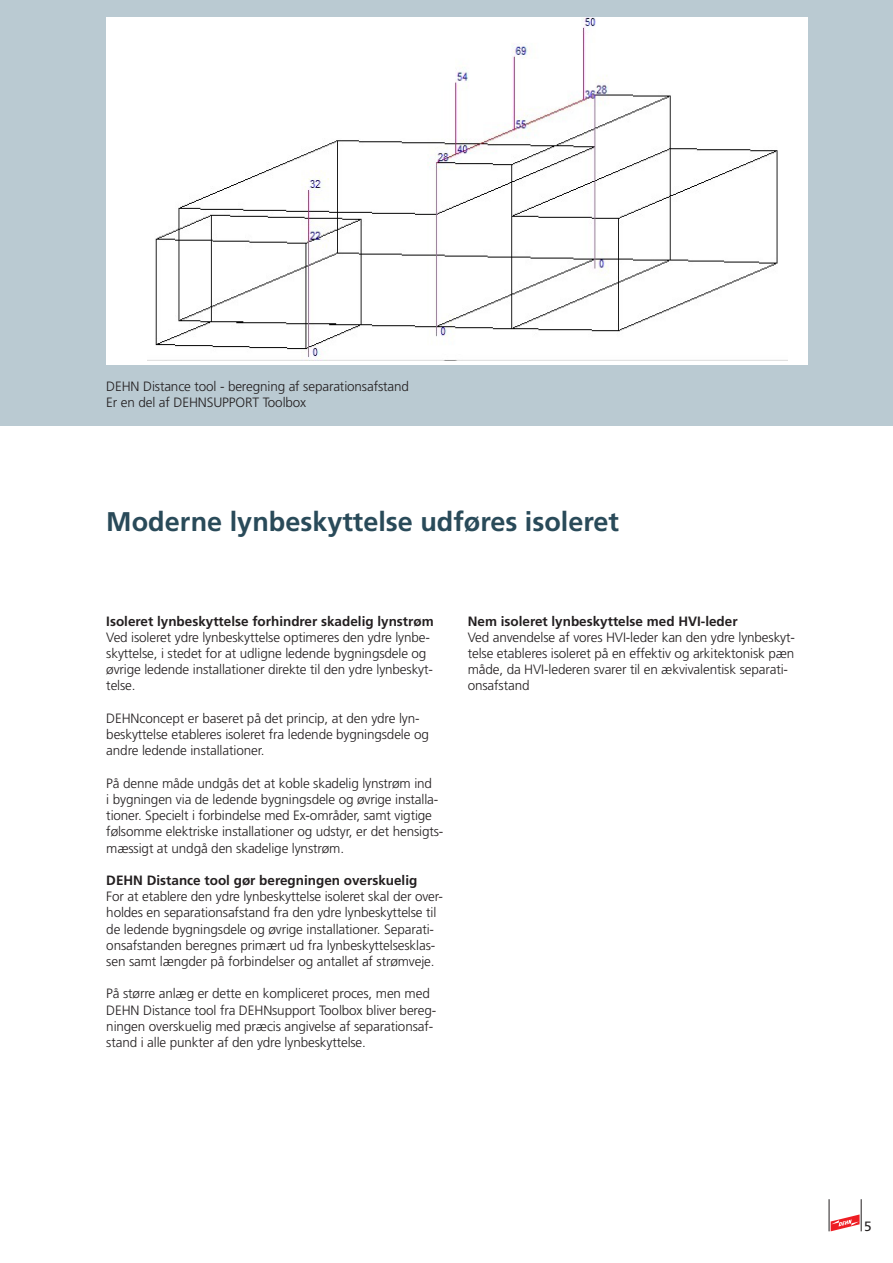
<style>
.page{position:relative;width:893px;height:1263px;background:#fff}
.page>*{position:absolute;margin:0;border:0;box-sizing:border-box;transform-origin:0 0}
.Headline_65_18pt_Ant{font:700 27px "Frutiger";color:#294a59}
.Copy_45_9pt_black{font:300 13.5px/16.2px "Frutiger";letter-spacing:-.01em;color:#231f20}
.Headline_65_12pt_Bla{font:700 13.5px "Frutiger";color:#231f20}
.t1{font:13.5px "Frutiger";color:#231f20}
</style>
<div class="page">
<div style="left:0;top:0;width:893px;height:425px;background:#bacad2"></div>
<div style="left:106px;top:17px;width:702px;height:348px;background:#fff"></div>
<img style="left:155px;top:17px;width:623px;height:343px">
<svg style="left:831px;top:1214px;width:28px;height:17px"></svg>
<hr style="left:829px;top:1199px;width:1px;height:32px;background:#231f20">
<hr style="left:861px;top:1199px;width:1px;height:32px;background:#231f20">
<p class="Copy_45_9pt_black" style="left:106px;top:378px;width:304px">DEHN Distance tool - beregning af separationsafstand</p>
<p class="Copy_45_9pt_black" style="left:106px;top:394px;width:201px">Er en del af DEHNSUPPORT Toolbox</p>
<p class="Headline_65_18pt_Ant" style="left:106px;top:505px;width:514px">Moderne lynbeskyttelse udføres isoleret</p>
<p class="Headline_65_12pt_Bla" style="left:106px;top:613px;width:329px">Isoleret lynbeskyttelse forhindrer skadelig lynstrøm</p>
<p class="Copy_45_9pt_black" style="left:106px;top:629px;width:328px">Ved isoleret ydre lynbeskyttelse optimeres den ydre lynbe&shy;skyttelse, i stedet for at udligne ledende bygningsdele og øvrige ledende installationer direkte til den ydre lynbeskyt&shy;telse.</p>
<p class="Copy_45_9pt_black" style="left:106px;top:710px;width:324px">DEHNconcept er baseret på det princip, at den ydre lyn&shy;beskyttelse etableres isoleret fra ledende bygningsdele og andre ledende installationer.</p>
<p class="Copy_45_9pt_black" style="left:106px;top:775px;width:339px">På denne måde undgås det at koble skadelig lynstrøm ind<br>i bygningen via de ledende bygningsdele og øvrige installa&shy;tioner. Specielt i forbindelse med Ex-områder, samt vigtige følsomme elektriske installationer og udstyr, er det hensigts&shy;mæssigt at undgå den skadelige lynstrøm.</p>
<p class="Headline_65_12pt_Bla" style="left:106px;top:872px;width:313px">DEHN Distance tool gør beregningen overskuelig</p>
<p class="Copy_45_9pt_black" style="left:106px;top:888px;width:338px">For at etablere den ydre lynbeskyttelse isoleret skal der over&shy;holdes en separationsafstand fra den ydre lynbeskyttelse til de ledende bygningsdele og øvrige installationer. Separati&shy;onsafstanden beregnes primært ud fra lynbeskyttelsesklas&shy;sen samt længder på forbindelser og antallet af strømveje.</p>
<p class="Copy_45_9pt_black" style="left:106px;top:986px;width:331px">På større anlæg er dette en kompliceret proces, men med DEHN Distance tool fra DEHNsupport Toolbox bliver bereg&shy;ningen overskuelig med præcis angivelse af separationsaf&shy;stand i alle punkter af den ydre lynbeskyttelse.</p>
<p class="Headline_65_12pt_Bla" style="left:468px;top:613px;width:271px">Nem isoleret lynbeskyttelse med HVI-leder</p>
<p class="Copy_45_9pt_black" style="left:468px;top:629px;width:329px">Ved anvendelse af vores HVI-leder kan den ydre lynbeskyt&shy;telse etableres isoleret på en effektiv og arkitektonisk pæn måde, da HVI-lederen svarer til en ækvivalentisk separati&shy;onsafstand</p>
<p class="t1" style="left:864px;top:1219px;width:9px">5</p>
</div>
